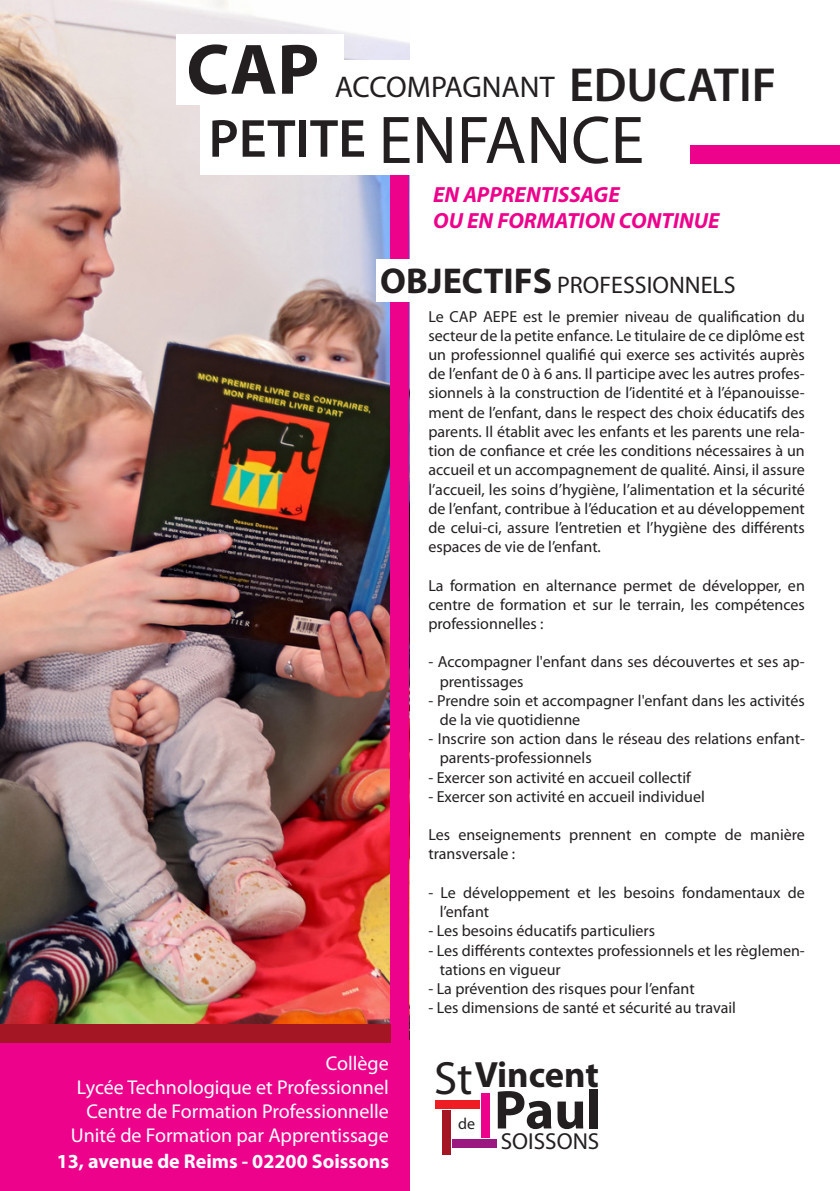
<style>
.page{position:relative;width:840px;height:1191px;background:#fff}
.page>*{position:absolute;margin:0;border:0;box-sizing:border-box;transform-origin:0 0}
.t1{font:700 72px "Myriad Pro";color:#231f20}
.t2{font:68px "Myriad Pro";color:#231f20}
.t3{font:700 55px "Myriad Pro";color:#231f20}
.t4{font:600 54px "Myriad Pro";color:#231f20}
.t5{font:600 48px "Myriad Pro";color:#231f20}
.t6{font:700 36.6px "Myriad Pro";letter-spacing:-.005em;color:#231f20}
.t7{font:30px "Myriad Pro";color:#231f20}
.t8{font:24px "Myriad Pro";color:#231f20}
.t9{font:23.2px "Myriad Pro";color:#231f20}
.t10{font:italic 700 22px "Myriad Pro";color:#ed028c}
.t11{font:20px "Myriad Pro";color:#fff}
.t12{font:700 20px "Myriad Pro";color:#fff}
.t13{font:16px/19.2px "Myriad Pro";color:#231f20}
.s1{font-weight:700;font-size:36px}
.s2{font-weight:400;font-size:46.8px}
</style>
<div class="page">
<img style="left:0;top:0;width:409px;height:1024px">
<div style="left:390px;top:94px;width:19px;height:961px;background:#ed028c"></div>
<div style="left:376px;top:259px;width:153px;height:43px;background:#fff"></div>
<div style="left:0;top:1040px;width:409px;height:151px;background:#ed028c"></div>
<div style="left:0;top:1024px;width:390px;height:18px;background:#a51624"></div>
<div style="left:332px;top:61px;width:201px;height:44px;background:#fff"></div>
<div style="left:176px;top:34px;width:167px;height:71px;background:#fff"></div>
<div style="left:435px;top:1100px;width:45px;height:8px;background:#ee1d23"></div>
<div style="left:442px;top:1109px;width:8px;height:45px;background:#a51624"></div>
<div style="left:452px;top:1139px;width:44px;height:8px;background:#9c1881"></div>
<div style="left:481px;top:1093px;width:8px;height:45px;background:#ed028c"></div>
<div style="left:200px;top:103px;width:233px;height:71px;background:#fff"></div>
<div style="left:689px;top:145px;width:150px;height:19px;background:#ed028c"></div>
<p class="t1" style="left:186px;top:22px;width:134px">CAP</p>
<p class="t7" style="left:334px;top:69px;width:221px">ACCOMPAGNANT</p>
<p class="t5" style="left:568px;top:54px;width:208px">EDUCATIF</p>
<p class="t4" style="left:208px;top:104px;width:159px">PETITE</p>
<p class="t2" style="left:378px;top:98px;width:267px">ENFANCE</p>
<p class="t10" style="left:433px;top:180px;width:188px">EN APPRENTISSAGE</p>
<p class="t10" style="left:433px;top:206px;width:287px">OU EN FORMATION CONTINUE</p>
<p class="t8" style="left:380px;top:270px;width:357px"><span class="s1">OBJECTIFS</span> PROFESSIONNELS</p>
<p class="t11" style="left:325px;top:1051px;width:65px">Collège</p>
<p class="t11" style="left:77px;top:1075px;width:313px">Lycée Technologique et Professionnel</p>
<p class="t11" style="left:86px;top:1099px;width:304px">Centre de Formation Professionnelle</p>
<p class="t11" style="left:71px;top:1123px;width:319px">Unité de Formation par Apprentissage</p>
<p class="t12" style="left:57px;top:1148px;width:334px">13, avenue de Reims - 02200 Soissons</p>
<p class="t13" style="left:428px;top:306px;width:378px;text-align:justify">Le CAP AEPE est le premier niveau de qualification du secteur de la petite enfance. Le titulaire de ce diplôme est un professionnel qualifié qui exerce ses activités auprès de l’enfant de 0 à 6 ans. Il participe avec les autres profes&shy;sionnels à la construction de l’identité et à l’épanouisse&shy;ment de l’enfant, dans le respect des choix éducatifs des parents. Il établit avec les enfants et les parents une rela&shy;tion de confiance et crée les conditions nécessaires à un accueil et un accompagnement de qualité. Ainsi, il assure l’accueil, les soins d’hygiène, l’alimentation et la sécurité de l’enfant, contribue à l’éducation et au développement de celui-ci, assure l’entretien et l’hygiène des différents espaces de vie de l’enfant.</p>
<p class="t13" style="left:428px;top:575px;width:378px;text-align:justify">La formation en alternance permet de développer, en centre de formation et sur le terrain, les compétences professionnelles :</p>
<p class="t13" style="left:439px;top:652px;width:366px;text-indent:-11px">- Accompagner l'enfant dans ses découvertes et ses ap&shy;prentissages</p>
<p class="t13" style="left:439px;top:690px;width:366px;text-indent:-11px">- Prendre soin et accompagner l'enfant dans les activités de la vie quotidienne</p>
<p class="t13" style="left:439px;top:729px;width:366px;text-indent:-11px">- Inscrire son action dans le réseau des relations enfant&shy;parents-professionnels</p>
<p class="t13" style="left:428px;top:767px;width:264px">- Exercer son activité en accueil collectif</p>
<p class="t13" style="left:428px;top:786px;width:278px">- Exercer son activité en accueil individuel</p>
<p class="t13" style="left:428px;top:825px;width:378px">Les enseignements prennent en compte de manière transversale :</p>
<p class="t13" style="left:439px;top:882px;width:366px;text-indent:-11px">- Le développement et les besoins fondamentaux de l’enfant</p>
<p class="t13" style="left:428px;top:921px;width:228px">- Les besoins éducatifs particuliers</p>
<p class="t13" style="left:439px;top:940px;width:366px;text-indent:-11px">- Les différents contextes professionnels et les règlemen&shy;tations en vigueur</p>
<p class="t13" style="left:428px;top:978px;width:267px">- La prévention des risques pour l’enfant</p>
<p class="t13" style="left:428px;top:998px;width:309px">- Les dimensions de santé et sécurité au travail</p>
<p class="t6" style="left:434px;top:1050px;width:166px"><span class="s2">St</span>Vincent</p>
<p class="t9" style="left:500px;top:1126px;width:100px">SOISSONS</p>
<p class="t3" style="left:494px;top:1074px;width:109px">Paul</p>
<p class="t13" style="left:458px;top:1113px;width:18px">de</p>
</div>
